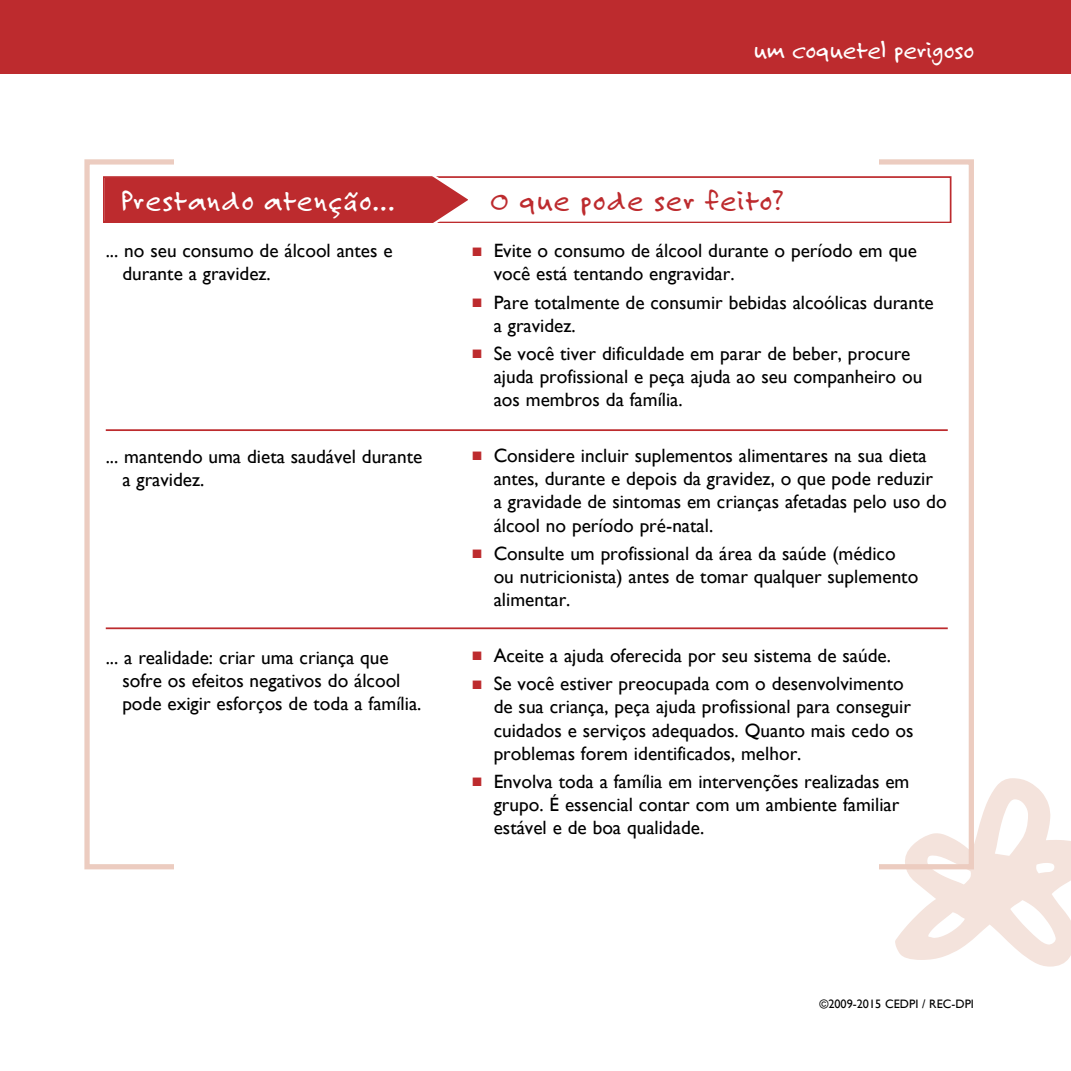
<style>
.page{position:relative;width:1071px;height:1071px;background:#fff}
.page>*{position:absolute;margin:0;border:0;box-sizing:border-box;transform-origin:0 0}
.t1{font:31.5px "Felt Tip Roman";letter-spacing:.035em;color:#fff}
.t2{font:31.5px "Felt Tip Roman";letter-spacing:.035em;color:#bd2b2e}
.t3{font:26.25px "Felt Tip Roman";color:#fff}
.t4{font:19.25px/23.1px "Gill Sans";color:#000}
.t5{font:12.25px "Gill Sans";color:#000}
.s1{color:#bd2b2e}
</style>
<div class="page">
<svg style="left:895px;top:778px;width:176px;height:189px"></svg>
<div style="left:0;top:0;width:1071px;height:73px;background:#bd2b2e"></div>
<hr style="left:106px;top:429px;width:842px;height:2px;background:#bd2b2e">
<hr style="left:106px;top:627px;width:842px;height:2px;background:#bd2b2e">
<div style="left:103px;top:176px;width:849px;height:47px;border:2px solid #bd2b2e"></div>
<svg style="left:105px;top:176px;width:369px;height:47px;background:#c1383a"></svg>
<h2 class="t3" style="left:754px;top:34px;width:222px">um coquetel perigoso</h2>
<h1 class="t1" style="left:121px;top:182px;width:275px">Prestando atenção...</h1>
<h1 class="t2" style="left:490px;top:182px;width:294px">O que pode ser feito?</h1>
<p class="t4" style="left:122px;top:239px;width:272px;text-indent:-17px">... no seu consumo de álcool antes e durante a gravidez.</p>
<p class="t4" style="left:494px;top:239px;width:425px;text-indent:-21px"><span class="s1">■</span> Evite o consumo de álcool durante o período em que você está tentando engravidar.</p>
<p class="t4" style="left:494px;top:290px;width:442px;text-indent:-21px"><span class="s1">■</span> Pare totalmente de consumir bebidas alcoólicas durante a gravidez.</p>
<p class="t4" style="left:494px;top:342px;width:430px;text-indent:-21px"><span class="s1">■</span> Se você tiver dificuldade em parar de beber, procure ajuda profissional e peça ajuda ao seu companheiro ou aos membros da família.</p>
<p class="t4" style="left:122px;top:445px;width:302px;text-indent:-17px">... mantendo uma dieta saudável durante a gravidez.</p>
<p class="t4" style="left:494px;top:444px;width:455px;text-indent:-21px"><span class="s1">■</span> Considere incluir suplementos alimentares na sua dieta antes, durante e depois da gravidez, o que pode reduzir<br>a gravidade de sintomas em crianças afetadas pelo uso do álcool no período pré-natal.</p>
<p class="t4" style="left:494px;top:541px;width:426px;text-indent:-21px"><span class="s1">■</span> Consulte um profissional da área da saúde (médico ou nutricionista) antes de tomar qualquer suplemento alimentar.</p>
<p class="t4" style="left:122px;top:645px;width:301px;text-indent:-17px">... a realidade: criar uma criança que sofre os efeitos negativos do álcool pode exigir esforços de toda a família.</p>
<p class="t4" style="left:472px;top:644px;width:420px"><span class="s1">■</span> Aceite a ajuda oferecida por seu sistema de saúde.</p>
<p class="t4" style="left:494px;top:672px;width:421px;text-indent:-21px"><span class="s1">■</span> Se você estiver preocupada com o desenvolvimento de sua criança, peça ajuda profissional para conseguir cuidados e serviços adequados. Quanto mais cedo os problemas forem identificados, melhor.</p>
<p class="t4" style="left:494px;top:770px;width:417px;text-indent:-21px"><span class="s1">■</span> Envolva toda a família em intervenções realizadas em grupo. É essencial contar com um ambiente familiar estável e de boa qualidade.</p>
<p class="t5" style="left:819px;top:997px;width:156px">©2009-2015 CEDPI / REC-DPI</p>
</div>
